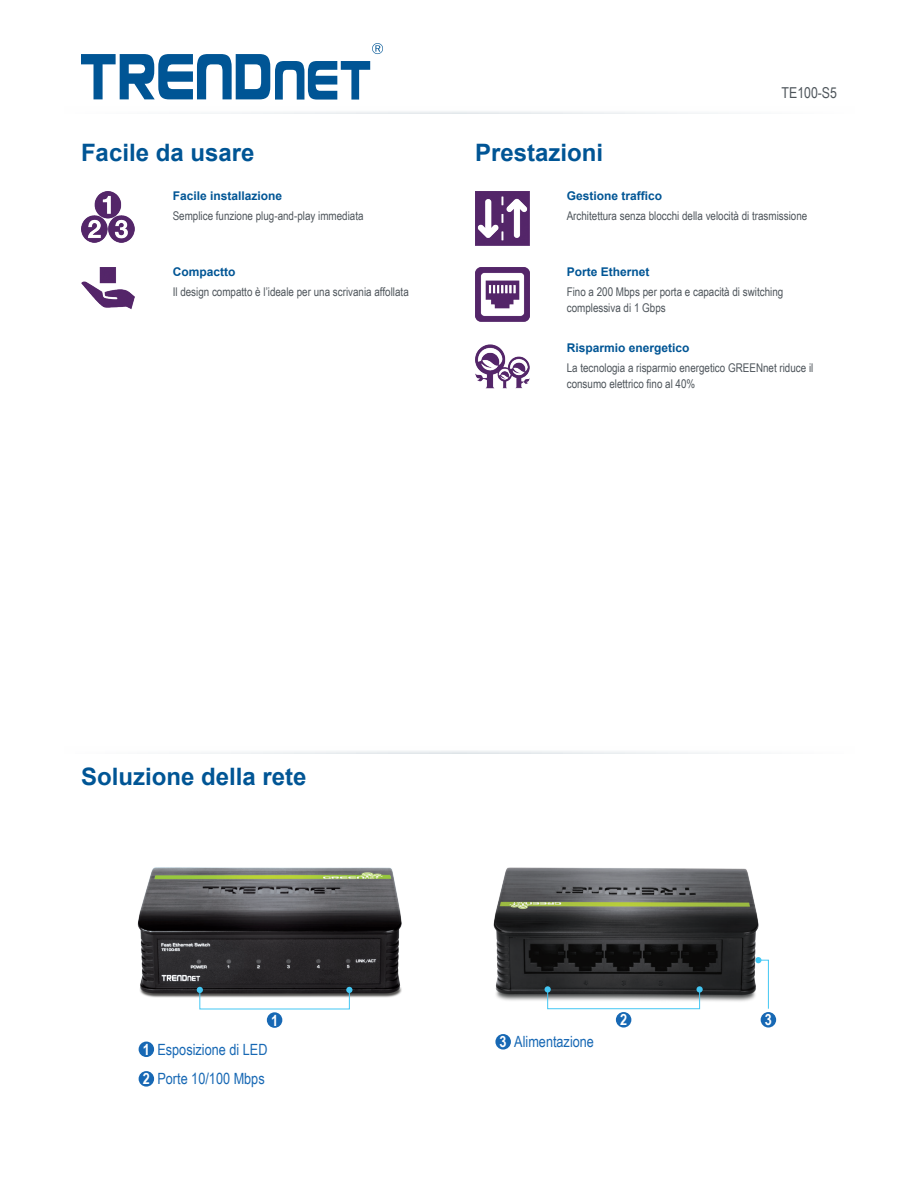
<style>
.page{position:relative;width:918px;height:1188px;background:#fff}
.page>*{position:absolute;margin:0;border:0;box-sizing:border-box;transform-origin:0 0}
.t1{font:700 24px "Arial";color:#005595}
.t2{font:15.45px/29.5px "Arial Narrow";color:#1768b4}
.t3{font:700 15.45px "Arial Narrow";color:#fff}
.t4{font:15px "Arial Narrow";color:#4d545a}
.t5{font:12px/16.5px "Arial Narrow";color:#4d545a}
.t6{font:700 12px "Arial";color:#005595}
.s1{font-weight:700;color:#fff}
</style>
<div class="page">
<svg style="left:201px;top:111px;width:517px;height:3px"></svg>
<svg style="left:81px;top:43px;width:302px;height:57px"></svg>
<img style="left:475px;top:192px;width:54px;height:54px">
<img style="left:81px;top:267px;width:54px;height:43px">
<img style="left:81px;top:192px;width:54px;height:51px">
<div style="left:139px;top:1042px;width:15px;height:15px;background:#1768b4;border-radius:50%"></div>
<div style="left:139px;top:1071px;width:15px;height:16px;background:#1768b4;border-radius:50%"></div>
<div style="left:495px;top:1034px;width:16px;height:16px;background:#1768b4;border-radius:50%"></div>
<div style="left:761px;top:1012px;width:15px;height:16px;background:#1768b4;border-radius:50%"></div>
<div style="left:616px;top:1012px;width:15px;height:16px;background:#1768b4;border-radius:50%"></div>
<img style="left:493px;top:867px;width:279px;height:147px">
<div style="left:547px;top:989px;width:153px;height:20px;border:1px solid #43c7f4"></div>
<div style="left:545px;top:986px;width:6px;height:7px;background:#43c7f4;border-radius:50%"></div>
<svg style="left:696px;top:986px;width:7px;height:7px"></svg>
<img style="left:137px;top:867px;width:265px;height:131px">
<div style="left:267px;top:1012px;width:15px;height:16px;background:#1768b4;border-radius:50%"></div>
<svg style="left:197px;top:987px;width:6px;height:6px"></svg>
<svg style="left:346px;top:987px;width:6px;height:6px"></svg>
<img style="left:475px;top:344px;width:54px;height:45px">
<img style="left:475px;top:267px;width:54px;height:54px">
<p class="t4" style="left:782px;top:81px;width:57px">TE100-S5</p>
<p class="t1" style="left:81px;top:136px;width:175px">Facile da usare</p>
<p class="t1" style="left:475px;top:136px;width:130px">Prestazioni</p>
<p class="t6" style="left:173px;top:188px;width:111px">Facile installazione</p>
<p class="t5" style="left:173px;top:207px;width:192px">Semplice funzione plug-and-play immediata</p>
<p class="t6" style="left:567px;top:188px;width:97px">Gestione traffico</p>
<p class="t5" style="left:567px;top:207px;width:242px">Architettura senza blocchi della velocità di trasmissione</p>
<p class="t6" style="left:173px;top:264px;width:64px">Compactto</p>
<p class="t5" style="left:173px;top:283px;width:238px">Il design compatto è l’ideale per una scrivania affollata</p>
<p class="t6" style="left:567px;top:264px;width:84px">Porte Ethernet</p>
<p class="t5" style="left:567px;top:283px;width:218px">Fino a 200 Mbps per porta e capacità di switching complessiva di 1 Gbps</p>
<p class="t6" style="left:567px;top:340px;width:124px">Risparmio energetico</p>
<p class="t5" style="left:567px;top:359px;width:248px">La tecnologia a risparmio energetico GREENnet riduce il consumo elettrico fino al 40%</p>
<p class="t1" style="left:81px;top:761px;width:227px">Soluzione della rete</p>
<p class="t3" style="left:271px;top:1009px;width:9px">1</p>
<p class="t3" style="left:620px;top:1008px;width:9px">2</p>
<p class="t3" style="left:765px;top:1008px;width:9px">3</p>
<p class="t2" style="left:143px;top:1034px;width:126px"><span class="s1">1</span> Esposizione di LED<br><span class="s1">2</span> Porte 10/100 Mbps</p>
<p class="t2" style="left:500px;top:1027px;width:96px"><span class="s1">3</span> Alimentazione</p>
</div>
